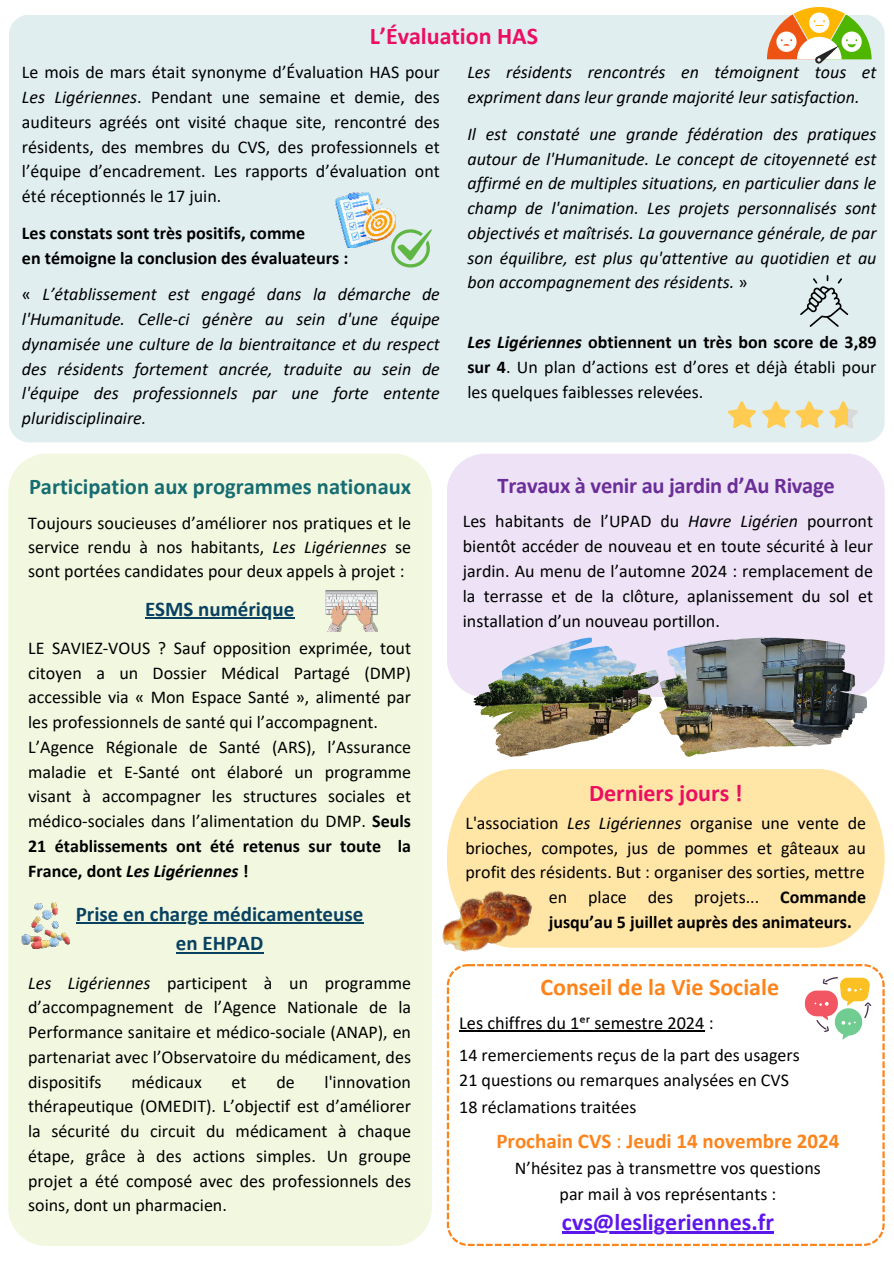
<style>
.page{position:relative;width:894px;height:1264px;background:#fff}
.page>*{position:absolute;margin:0;border:0;box-sizing:border-box;transform-origin:0 0}
.t1{font:700 24px "Calibri";color:#ec0e61}
.t2{font:700 24px "Calibri";color:#fc841b}
.t3{font:700 24px "Calibri";color:#5e17eb}
.t4{font:700 22.5px "Calibri";color:#156d72}
.t5{font:700 22.5px "Calibri";letter-spacing:-.01em;color:#6b2e98}
.t6{font:700 21px/29.2px "Calibri";color:#094161;text-align:center}
.t7{font:700 21px "Calibri";color:#fc841b}
.t8{font:18.3px "Calibri";color:#000}
.t9{font:18px/24.8px "Calibri";color:#000;text-align:justify}
.t10{font:italic 18px/24.8px "Calibri";color:#000;text-align:justify}
.t11{font:700 18px/24.8px "Calibri";color:#000}
.s1{font-style:italic}
.s2{font-style:normal}
.s3{font-weight:700;font-style:italic}
.s4{font-weight:700}
.s5{font-weight:400}
</style>
<div class="page">
<div style="left:8px;top:453px;width:424px;height:792px;background:#f2f8e0;border-radius:38px"></div>
<svg style="left:446px;top:964px;width:438px;height:281px"></svg>
<div style="left:9px;top:15px;width:875px;height:427px;background:#e0eef0;border-radius:20px"></div>
<svg style="left:728px;top:401px;width:27px;height:27px"></svg>
<svg style="left:762px;top:401px;width:61px;height:27px"></svg>
<svg style="left:829px;top:401px;width:28px;height:27px"></svg>
<svg style="left:767px;top:7px;width:104px;height:57px"></svg>
<svg style="left:391px;top:229px;width:41px;height:39px"></svg>
<svg style="left:800px;top:275px;width:48px;height:52px"></svg>
<hr style="left:145px;top:617px;width:149px;height:1px;background:#094161">
<hr style="left:76px;top:922px;width:287px;height:2px;background:#094161">
<hr style="left:176px;top:951px;width:87px;height:2px;background:#094161">
<div style="left:446px;top:453px;width:438px;height:244px;background:#ede2f6;border-radius:38px"></div>
<img style="left:22px;top:902px;width:47px;height:46px">
<svg style="left:804px;top:977px;width:67px;height:63px"></svg>
<img style="left:335px;top:192px;width:60px;height:55px">
<img style="left:325px;top:590px;width:52px;height:42px">
<img style="left:473px;top:637px;width:393px;height:120px">
<div style="left:447px;top:769px;width:437px;height:178px;background:#ffe5a6"></div>
<img style="left:442px;top:881px;width:91px;height:71px">
<hr style="left:459px;top:1030px;width:245px;height:1px;background:#000">
<hr style="left:561px;top:1231px;width:212px;height:2px;background:#5e17eb">
<h1 class="t1" style="left:369px;top:19px;width:170px">L’Évaluation HAS</h1>
<p class="t9" style="left:22px;top:59px;width:419px">Le mois de mars était synonyme d’Évaluation HAS pour <span class="s1">Les Ligériennes</span>. Pendant une semaine et demie, des auditeurs agréés ont visité chaque site, rencontré des résidents, des membres du CVS, des professionnels et l’équipe d’encadrement. Les rapports d’évaluation ont été réceptionnés le 17 juin.</p>
<p class="t11" style="left:22px;top:220px;width:328px">Les constats sont très positifs, comme<br>en témoigne la conclusion des évaluateurs :</p>
<p class="t10" style="left:22px;top:281px;width:419px"><span class="s2">«</span> L’établissement est engagé dans la démarche de l'Humanitude. Celle-ci génère au sein d'une équipe dynamisée une culture de la bientraitance et du respect des résidents fortement ancrée, traduite au sein de l'équipe des professionnels par une forte entente pluridisciplinaire.</p>
<p class="t10" style="left:467px;top:59px;width:410px">Les résidents rencontrés en témoignent tous et expriment dans leur grande majorité leur satisfaction.</p>
<p class="t10" style="left:467px;top:121px;width:410px">Il est constaté une grande fédération des pratiques autour de l'Humanitude. Le concept de citoyenneté est affirmé en de multiples situations, en particulier dans le champ de l'animation. Les projets personnalisés sont objectivés et maîtrisés. La gouvernance générale, de par son équilibre, est plus qu'attentive au quotidien et au bon accompagnement des résidents. <span class="s2">»</span></p>
<p class="t9" style="left:467px;top:329px;width:410px"><span class="s3">Les Ligériennes</span> <span class="s4">obtiennent un très bon score de 3,89 sur 4</span>. Un plan d’actions est d’ores et déjà établi pour les quelques faiblesses relevées.</p>
<p class="t4" style="left:29px;top:471px;width:383px">Participation aux programmes nationaux</p>
<p class="t5" style="left:497px;top:470px;width:338px">Travaux à venir au jardin d’Au Rivage</p>
<p class="t9" style="left:462px;top:507px;width:411px">Les habitants de l’UPAD du <span class="s1">Havre Ligérien</span> pourront bientôt accéder de nouveau et en toute sécurité à leur jardin. Au menu de l’automne 2024 : remplacement de la terrasse et de la clôture, aplanissement du sol et installation d’un nouveau portillon.</p>
<p class="t9" style="left:28px;top:510px;width:384px;line-height:24px">Toujours soucieuses d’améliorer nos pratiques et le service rendu à nos habitants, <span class="s1">Les Ligériennes</span> se sont portées candidates pour deux appels à projet :</p>
<p class="t6" style="left:145px;top:593px;width:151px">ESMS numérique</p>
<p class="t9" style="left:28px;top:635px;width:384px;text-align:left">LE SAVIEZ-VOUS ? Sauf opposition exprimée, tout citoyen a un Dossier Médical Partagé (DMP) accessible via « Mon Espace Santé », alimenté par les professionnels de santé qui l’accompagnent.<br>L’Agence Régionale de Santé (ARS), l’Assurance maladie et E-Santé ont élaboré un programme visant à accompagner les structures sociales et médico-sociales dans l’alimentation du DMP. <span class="s4">Seuls 21 établissements ont été retenus sur toute la France, dont</span> <span class="s3">Les Ligériennes</span> <span class="s4">!</span></p>
<p class="t6" style="left:76px;top:899px;width:289px">Prise en charge médicamenteuse en EHPAD</p>
<p class="t9" style="left:28px;top:969px;width:384px"><span class="s1">Les Ligériennes</span> participent à un programme d’accompagnement de l’Agence Nationale de la Performance sanitaire et médico-sociale (ANAP), en partenariat avec l’Observatoire du médicament, des dispositifs</p>
<h1 class="t1" style="left:589px;top:775px;width:155px">Derniers jours !</h1>
<p class="t9" style="left:465px;top:810px;width:402px">L'association <span class="s1">Les Ligériennes</span> organise une vente de</p>
<p class="t9" style="left:465px;top:834px;width:402px">brioches, compotes, jus de pommes et gâteaux au</p>
<p class="t9" style="left:465px;top:859px;width:401px">profit des résidents. But : organiser des sorties, mettre</p>
<p class="t9" style="left:548px;top:884px;width:318px">en place des projets... <span class="s4">Commande</span></p>
<p class="t11" style="left:548px;top:909px;width:304px">jusqu’au 5 juillet auprès des animateurs.</p>
<h1 class="t2" style="left:540px;top:969px;width:240px">Conseil de la Vie Sociale</h1>
<p class="t8" style="left:459px;top:1010px;width:256px">Les chiffres du 1ᵉʳ semestre 2024 :</p>
<p class="t9" style="left:459px;top:1041px;width:342px;line-height:25.2px">14 remerciements reçus de la part des usagers<br>21 questions ou remarques analysées en CVS</p>
<p class="t9" style="left:459px;top:1094px;width:179px">18 réclamations traitées</p>
<p class="t7" style="left:496px;top:1125px;width:344px">Prochain CVS <span class="s5">:</span> Jeudi 14 novembre 2024</p>
<p class="t9" style="left:515px;top:1155px;width:307px;line-height:25.2px;text-align:center">N’hésitez pas à transmettre vos questions par mail à vos représentants :</p>
<h1 class="t3" style="left:561px;top:1205px;width:213px">cvs@lesligeriennes.fr</h1>
<p class="t9" style="left:131px;top:1068px;width:72px">médicaux</p>
<p class="t9" style="left:231px;top:1068px;width:16px">et</p>
<p class="t9" style="left:276px;top:1068px;width:20px">de</p>
<p class="t9" style="left:28px;top:1068px;width:384px;text-indent:296px">l'innovation thérapeutique (OMEDIT). L’objectif est d’améliorer la sécurité du circuit du médicament à chaque étape, grâce à des actions simples. Un groupe projet a été composé avec des professionnels des soins, dont un pharmacien.</p>
</div>
